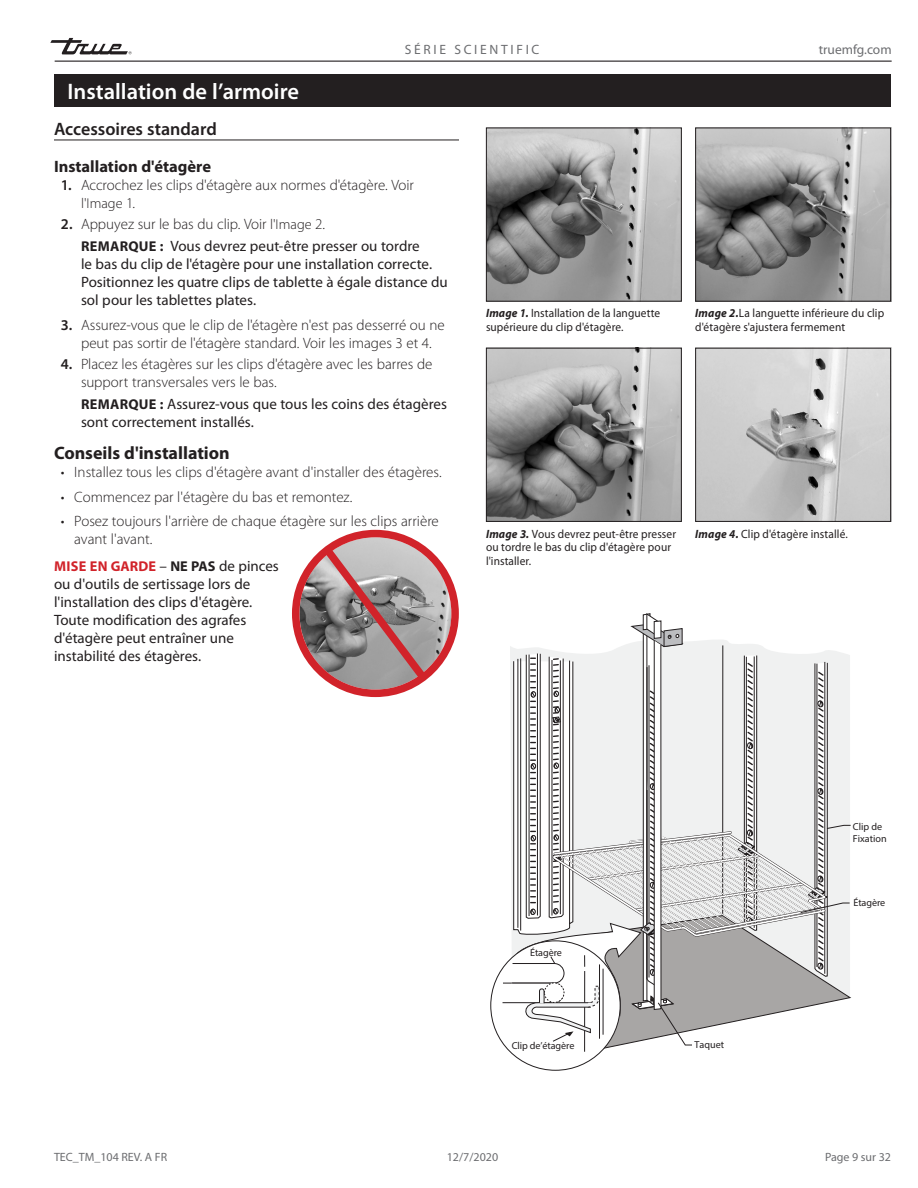
<style>
.page{position:relative;width:918px;height:1188px;background:#fff}
.page>*{position:absolute;margin:0;border:0;box-sizing:border-box;transform-origin:0 0}
.Section_Title_Black{font:600 22.5px "Myriad Pro";color:#fff}
.Heading_1{font:700 18px "Myriad Pro";color:#231f20}
.Subhead_underscore_H{font:600 18px "Myriad Pro";color:#231f20}
.Subhead_NO_underscor{font:700 16.5px "Myriad Pro";color:#231f20}
.t1{font:300 15px/18px "Myriad Pro";color:#231f20}
.Nested_Note{font:15px/18px "Myriad Pro";color:#231f20}
.Note_no_indent{font:15px/18px "Myriad Pro";color:#231f20}
.Note_no_indent-2{font:700 14.25px "Myriad Pro";color:#d1232a}
.t2{font:300 14.25px "Myriad Pro";color:#231f20}
.t3{font:13.5px "Myriad Pro";letter-spacing:.2em;color:#6c6d70}
.t4{font:13.5px "Myriad Pro";color:#6c6d70}
.Caption_FIG_Regular{font:12px/13.5px "Myriad Pro";letter-spacing:.01em;color:#231f20;scale:.95 1}
.t5{font:12px "Myriad Pro";color:#6c6d70}
.t6{font:10.2px/12.1px "Myriad Pro";letter-spacing:-.005em;color:#231f20}
.s1{font-weight:600}
.s2{font-size:15px}
.s3{font-size:14.25px}
.s4{font-weight:700;font-size:14.25px}
.s5{font-weight:400;font-size:15px;color:#231f20}
.s6{color:#231f20}
.s7{font-weight:700;font-style:italic}
</style>
<div class="page">
<hr style="left:55px;top:61px;width:837px;height:1px;background:#231f20">
<svg style="left:50px;top:38px;width:82px;height:16px"></svg>
<div style="left:54px;top:74px;width:837px;height:33px;background:#231f20"></div>
<img style="left:488px;top:130px;width:192px;height:170px">
<div style="left:486px;top:128px;width:196px;height:174px;border:1px solid #231f20"></div>
<img style="left:697px;top:130px;width:192px;height:170px">
<div style="left:695px;top:128px;width:196px;height:174px;border:1px solid #231f20"></div>
<img style="left:488px;top:350px;width:192px;height:170px">
<div style="left:486px;top:348px;width:196px;height:174px;border:1px solid #231f20"></div>
<img style="left:697px;top:350px;width:192px;height:170px">
<div style="left:695px;top:348px;width:196px;height:174px;border:1px solid #231f20"></div>
<hr style="left:584px;top:971px;width:1px;height:81px;background:#231f20">
<svg style="left:502px;top:613px;width:349px;height:433px"></svg>
<hr style="left:54px;top:140px;width:405px;height:1px;background:#231f20">
<img style="left:299px;top:537px;width:152px;height:153px;border-radius:76px">
<div style="left:292px;top:530px;width:167px;height:167px;border:8px solid #d1232a;border-radius:50%"></div>
<svg style="left:318px;top:541px;width:115px;height:146px;background:#a69091"></svg>
<p class="Section_Title_Black" style="left:68px;top:79px;width:233px">Installation de l’armoire</p>
<p class="t3" style="left:405px;top:42px;width:136px">SÉRIE SCIENTIFIC</p>
<p class="t4" style="left:819px;top:42px;width:74px">truemfg.com</p>
<p class="Subhead_underscore_H" style="left:54px;top:119px;width:164px">Accessoires standard</p>
<p class="Subhead_NO_underscor" style="left:54px;top:157px;width:159px">Installation d'étagère</p>
<p class="t1" style="left:61px;top:176px;width:355px"><span class="s1">1.</span> Accrochez les clips d'étagère aux normes d'étagère. Voir</p>
<p class="t2" style="left:81px;top:195px;width:56px">l'Image <span class="s2">1.</span></p>
<p class="t1" style="left:61px;top:216px;width:266px"><span class="s1">2.</span> Appuyez sur le bas du clip. Voir <span class="s3">l'Image</span> 2.</p>
<p class="Nested_Note" style="left:81px;top:237px;width:368px"><span class="s4">REMARQUE :</span> Vous devrez peut-être presser ou tordre<br>le bas du clip de l'étagère pour une installation correcte.<br>Positionnez les quatre clips de tablette à égale distance du sol pour les tablettes plates.</p>
<p class="t1" style="left:61px;top:316px;width:386px;text-align:center"><span class="s1">3.</span> Assurez-vous que le clip de l'étagère n'est pas desserré ou ne peut pas sortir de l'étagère standard. Voir les images 3 et 4.</p>
<p class="t1" style="left:81px;top:355px;width:353px;text-indent:-20px"><span class="s1">4.</span> Placez les étagères sur les clips d'étagère avec les barres de support transversales vers le bas.</p>
<p class="Nested_Note" style="left:81px;top:394px;width:368px"><span class="s4">REMARQUE :</span> Assurez-vous que tous les coins des étagères sont correctement installés.</p>
<p class="Heading_1" style="left:54px;top:443px;width:177px">Conseils d'installation</p>
<p class="t1" style="left:61px;top:464px;width:382px">• Installez tous les clips d'étagère avant d'installer des étagères.</p>
<p class="t1" style="left:61px;top:488px;width:293px">• Commencez par l'étagère du bas et remontez.</p>
<p class="t1" style="left:74px;top:513px;width:366px;text-indent:-14px">• Posez toujours l'arrière de chaque étagère sur les clips arrière avant l'avant.</p>
<p class="Note_no_indent-2" style="left:54px;top:558px;width:226px">MISE EN GARDE <span class="s5">–</span> <span class="s6">NE PAS</span> <span class="s5">de pinces</span></p>
<p class="Note_no_indent" style="left:54px;top:575px;width:200px">ou d'outils de sertissage lors de l'installation des clips d'étagère.<br>Toute modification des agrafes d'étagère peut entraîner une instabilité des étagères.</p>
<p class="Caption_FIG_Regular" style="left:486px;top:306px;width:185px"><span class="s7">Image 1.</span> Installation de la languette supérieure du clip d'étagère.</p>
<p class="Caption_FIG_Regular" style="left:695px;top:306px;width:200px"><span class="s7">Image 2.</span>La languette inférieure du clip d'étagère s'ajustera fermement</p>
<p class="Caption_FIG_Regular" style="left:486px;top:527px;width:202px"><span class="s7">Image 3.</span> Vous devrez peut-être presser ou tordre le bas du clip d'étagère pour l'installer.</p>
<p class="Caption_FIG_Regular" style="left:695px;top:527px;width:162px"><span class="s7">Image 4.</span> Clip d'étagère installé.</p>
<p class="t6" style="left:530px;top:946px;width:33px">Étagère</p>
<p class="t6" style="left:512px;top:1040px;width:64px">Clip de’étagère</p>
<p class="t6" style="left:695px;top:1039px;width:31px">Taquet</p>
<p class="t6" style="left:853px;top:821px;width:35px">Clip de<br>Fixation</p>
<p class="t6" style="left:853px;top:896px;width:33px">Étagère</p>
<p class="t5" style="left:54px;top:1150px;width:115px">TEC_TM_104 REV. A FR</p>
<p class="t5" style="left:447px;top:1150px;width:53px">12/7/2020</p>
<p class="t5" style="left:825px;top:1150px;width:67px">Page 9 sur 32</p>
</div>
